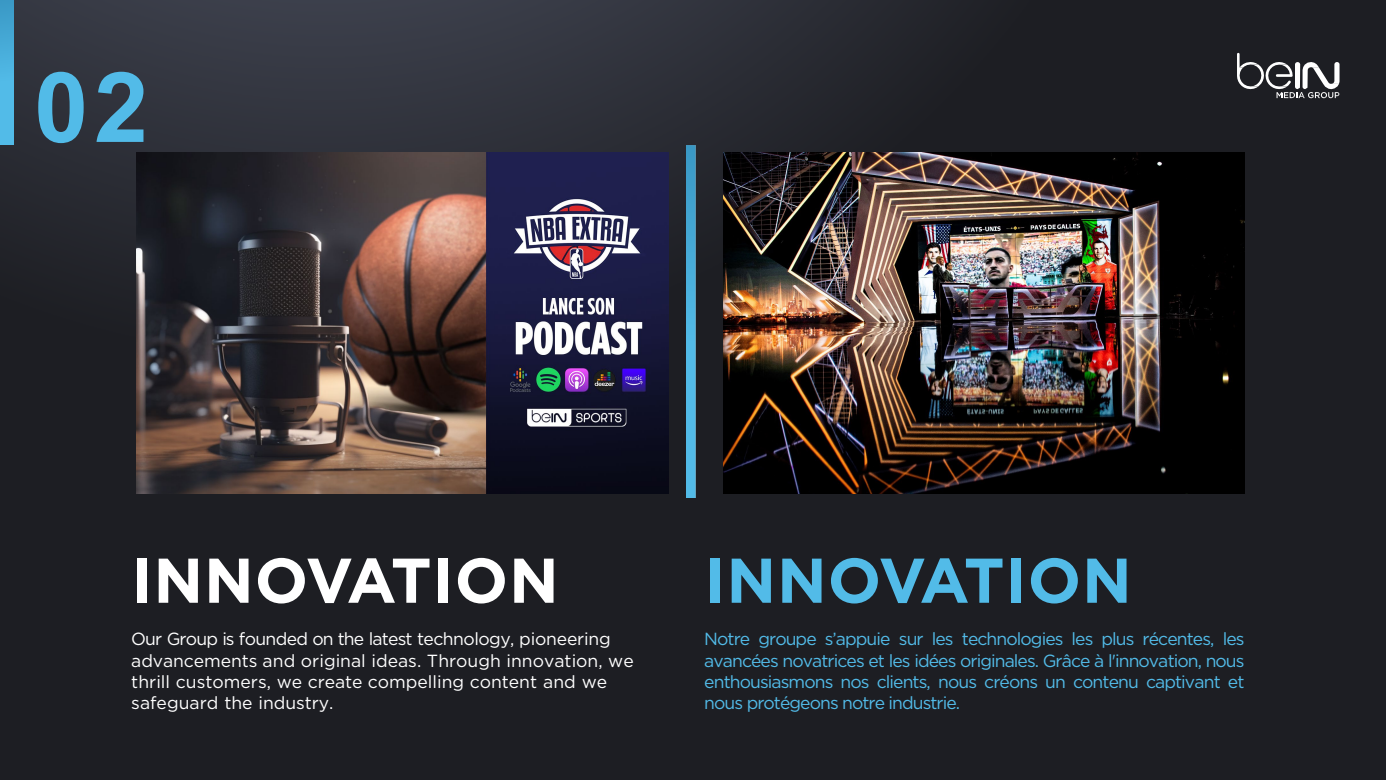
<style>
.page{position:relative;width:1386px;height:780px;background:#fff}
.page>*{position:absolute;margin:0;border:0;box-sizing:border-box;transform-origin:0 0}
.t1{font:700 97.56px "Arial";color:#52bbe8}
.t2{font:700 63px "Gotham";letter-spacing:.015em;color:#fff}
.t3{font:700 63px "Gotham";letter-spacing:.015em;color:#52bbe8}
.t4{font:17.5px/21.2px "Gotham";letter-spacing:-.055em;color:#52bbe8;text-align:justify}
.t5{font:17.5px/21.2px "Gotham";letter-spacing:-.005em;color:#fff}
</style>
<div class="page">
<img style="left:0;top:0;width:1385px;height:779px">
<img style="left:0;top:0;width:14px;height:145px">
<img style="left:136px;top:152px;width:532px;height:341px">
<img style="left:723px;top:152px;width:521px;height:341px">
<img style="left:686px;top:145px;width:9px;height:352px">
<svg style="left:1236px;top:53px;width:103px;height:45px"></svg>
<h1 class="t1" style="left:34px;top:39px;width:116px">02</h1>
<p class="t2" style="left:131px;top:544px;width:429px">INNOVATION</p>
<p class="t5" style="left:131px;top:628px;width:504px">Our Group is founded on the latest technology, pioneering advancements and original ideas. Through innovation, we thrill customers, we create compelling content and we safeguard the industry.</p>
<p class="t3" style="left:704px;top:544px;width:429px">INNOVATION</p>
<p class="t4" style="left:704px;top:628px;width:542px">Notre groupe s’appuie sur les technologies les plus récentes, les avancées novatrices et les idées originales. Grâce à l'innovation, nous enthousiasmons nos clients, nous créons un contenu captivant et nous protégeons notre industrie.</p>
</div>
